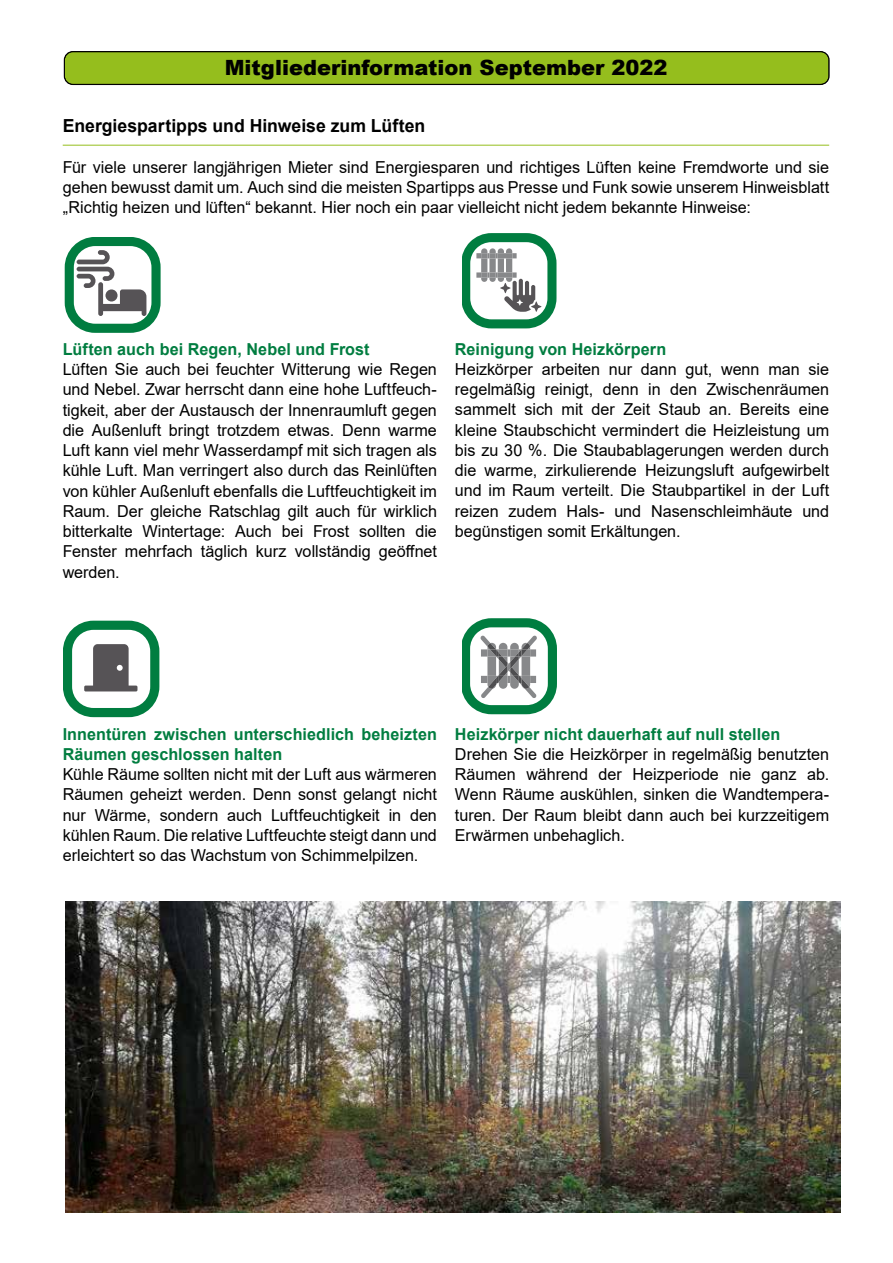
<style>
.page{position:relative;width:893px;height:1263px;background:#fff}
.page>*{position:absolute;margin:0;border:0;box-sizing:border-box;transform-origin:0 0}
.t1{font:900 21px "Arial";color:#000}
.t2{font:700 18px "Arial";color:#000}
.t3{font:16.5px/20.2px "Arial";color:#000;text-align:justify}
.t4{font:700 16.5px/20.2px "Arial";letter-spacing:.005em;color:#007d40}
</style>
<div class="page">
<div style="left:64px;top:52px;width:764px;height:32px;background:#95be1d"></div>
<div style="left:64px;top:51px;width:766px;height:34px;border:1px solid #000;border-radius:9px"></div>
<hr style="left:63px;top:145px;width:766px;height:1px;background:#95be1d">
<div style="left:65px;top:237px;width:95px;height:96px;border:9px solid #007d40;border-radius:26px"></div>
<svg style="left:77px;top:250px;width:69px;height:66px"></svg>
<svg style="left:462px;top:618px;width:95px;height:96px"></svg>
<svg style="left:84px;top:644px;width:53px;height:47px"></svg>
<div style="left:64px;top:621px;width:95px;height:96px;border:9px solid #007d40;border-radius:26px"></div>
<svg style="left:462px;top:233px;width:94px;height:95px"></svg>
<img style="left:66px;top:902px;width:774px;height:310px">
<p class="t1" style="left:225px;top:53px;width:444px">Mitgliederinformation September 2022</p>
<p class="t2" style="left:63px;top:113px;width:364px">Energiespartipps und Hinweise zum Lüften</p>
<p class="t3" style="left:63px;top:157px;width:768px">Für viele unserer langjährigen Mieter sind Energiesparen und richtiges Lüften keine Fremdworte und sie gehen bewusst damit um. Auch sind die meisten Spartipps aus Presse und Funk sowie unserem Hinweisblatt „Richtig heizen und lüften“ bekannt. Hier noch ein paar vielleicht nicht jedem bekannte Hinweise:</p>
<p class="t4" style="left:63px;top:339px;width:308px">Lüften auch bei Regen, Nebel und Frost</p>
<p class="t3" style="left:63px;top:359px;width:376px">Lüften Sie auch bei feuchter Witterung wie Regen und Nebel. Zwar herrscht dann eine hohe Luftfeuch&shy;tigkeit, aber der Austausch der Innenraumluft gegen die Außenluft bringt trotzdem etwas. Denn warme Luft kann viel mehr Wasserdampf mit sich tragen als kühle Luft. Man verringert also durch das Reinlüften von kühler Außenluft ebenfalls die Luftfeuchtigkeit im Raum. Der gleiche Ratschlag gilt auch für wirklich bitterkalte Wintertage: Auch bei Frost sollten die Fenster mehrfach täglich kurz vollständig geöffnet werden.</p>
<p class="t4" style="left:455px;top:339px;width:213px">Reinigung von Heizkörpern</p>
<p class="t3" style="left:455px;top:359px;width:376px">Heizkörper arbeiten nur dann gut, wenn man sie regelmäßig reinigt, denn in den Zwischenräumen sammelt sich mit der Zeit Staub an. Bereits eine kleine Staubschicht vermindert die Heizleistung um bis zu 30 %. Die Staubablagerungen werden durch die warme, zirkulierende Heizungsluft aufgewirbelt und im Raum verteilt. Die Staubpartikel in der Luft reizen zudem Hals- und Nasenschleimhäute und begünstigen somit Erkältungen.</p>
<p class="t4" style="left:63px;top:724px;width:376px">Innentüren zwischen unterschiedlich beheizten<br>Räumen geschlossen halten</p>
<p class="t3" style="left:63px;top:764px;width:376px">Kühle Räume sollten nicht mit der Luft aus wärmeren Räumen geheizt werden. Denn sonst gelangt nicht nur Wärme, sondern auch Luftfeuchtigkeit in den kühlen Raum. Die relative Luftfeuchte steigt dann und erleichtert so das Wachstum von Schimmelpilzen.</p>
<p class="t4" style="left:455px;top:724px;width:327px">Heizkörper nicht dauerhaft auf null stellen</p>
<p class="t3" style="left:455px;top:744px;width:376px">Drehen Sie die Heizkörper in regelmäßig benutzten Räumen während der Heizperiode nie ganz ab.<br>Wenn Räume auskühlen, sinken die Wandtempera&shy;turen. Der Raum bleibt dann auch bei kurzzeitigem Erwärmen unbehaglich.</p>
</div>
